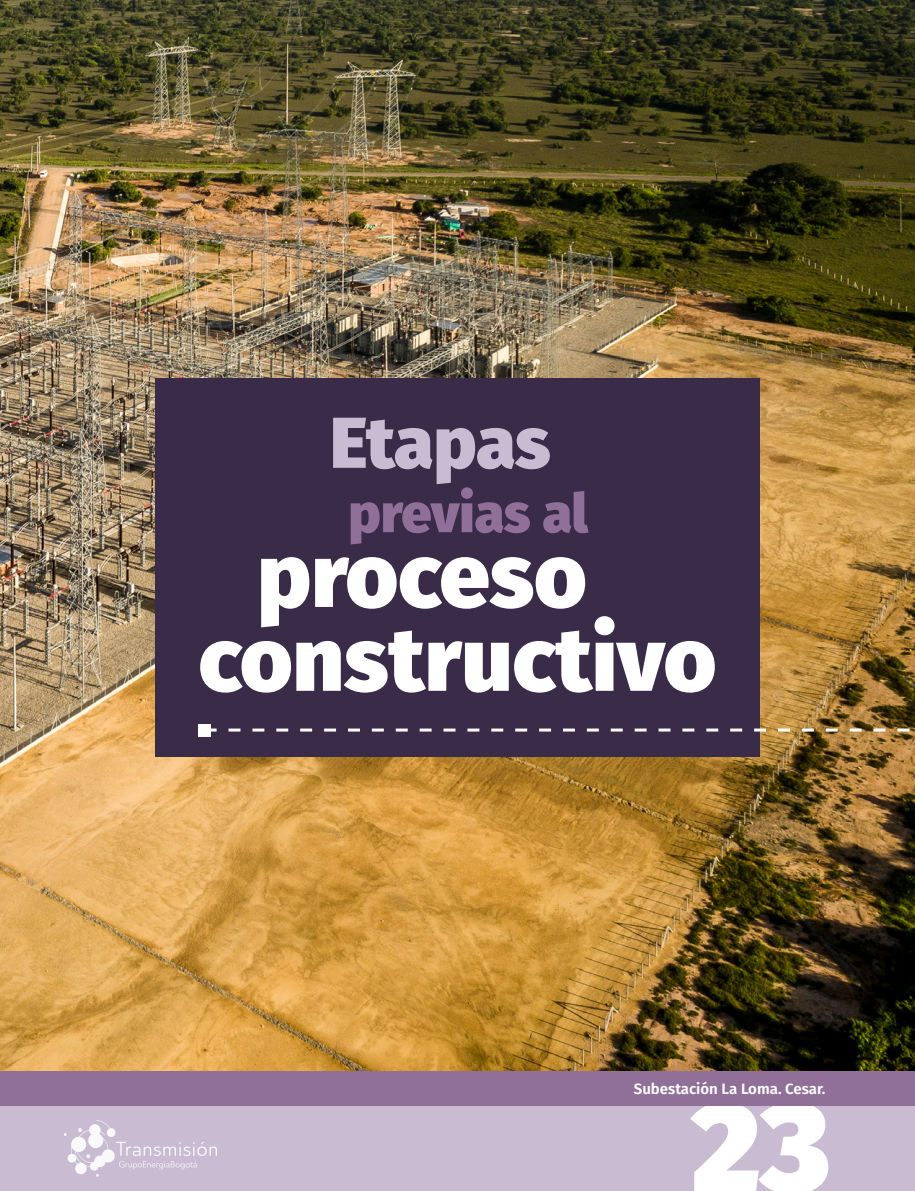
<style>
.page{position:relative;width:915px;height:1191px;background:#fff}
.page>*{position:absolute;margin:0;border:0;box-sizing:border-box;transform-origin:0 0}
.t1{font:900 127.5px "Fira Sans";color:#fff}
.t2{font:800 90px/83.8px "Fira Sans";color:#fff}
.Títulos{font:800 72px "Fira Sans";letter-spacing:-.01em;color:#c8bbd2}
.t3{font:800 54px "Fira Sans";letter-spacing:-.01em;color:#906f99}
.t4{font:600 15px "Fira Sans";color:#fff}
</style>
<div class="page">
<div style="left:0;top:1106px;width:914px;height:85px;background:#c8bbd2"></div>
<svg style="left:64px;top:1120px;width:153px;height:56px"></svg>
<img style="left:0;top:0;width:914px;height:1071px">
<div style="left:0;top:1071px;width:914px;height:35px;background:#906f99"></div>
<div style="left:155px;top:379px;width:604px;height:378px;background:#3a2c49"></div>
<svg style="left:210px;top:728px;width:704px;height:3px"></svg>
<div style="left:198px;top:724px;width:12px;height:12px;background:#fff"></div>
<p class="Títulos" style="left:330px;top:378px;width:222px">Etapas</p>
<h3 class="t3" style="left:348px;top:465px;width:241px">previas al</h3>
<h2 class="t2" style="left:198px;top:525px;width:519px;text-indent:59px">proceso constructivo</h2>
<p class="t4" style="left:633px;top:1076px;width:193px">Subestación La Loma. Cesar.</p>
<h1 class="t1" style="left:691px;top:1028px;width:139px">23</h1>
</div>
